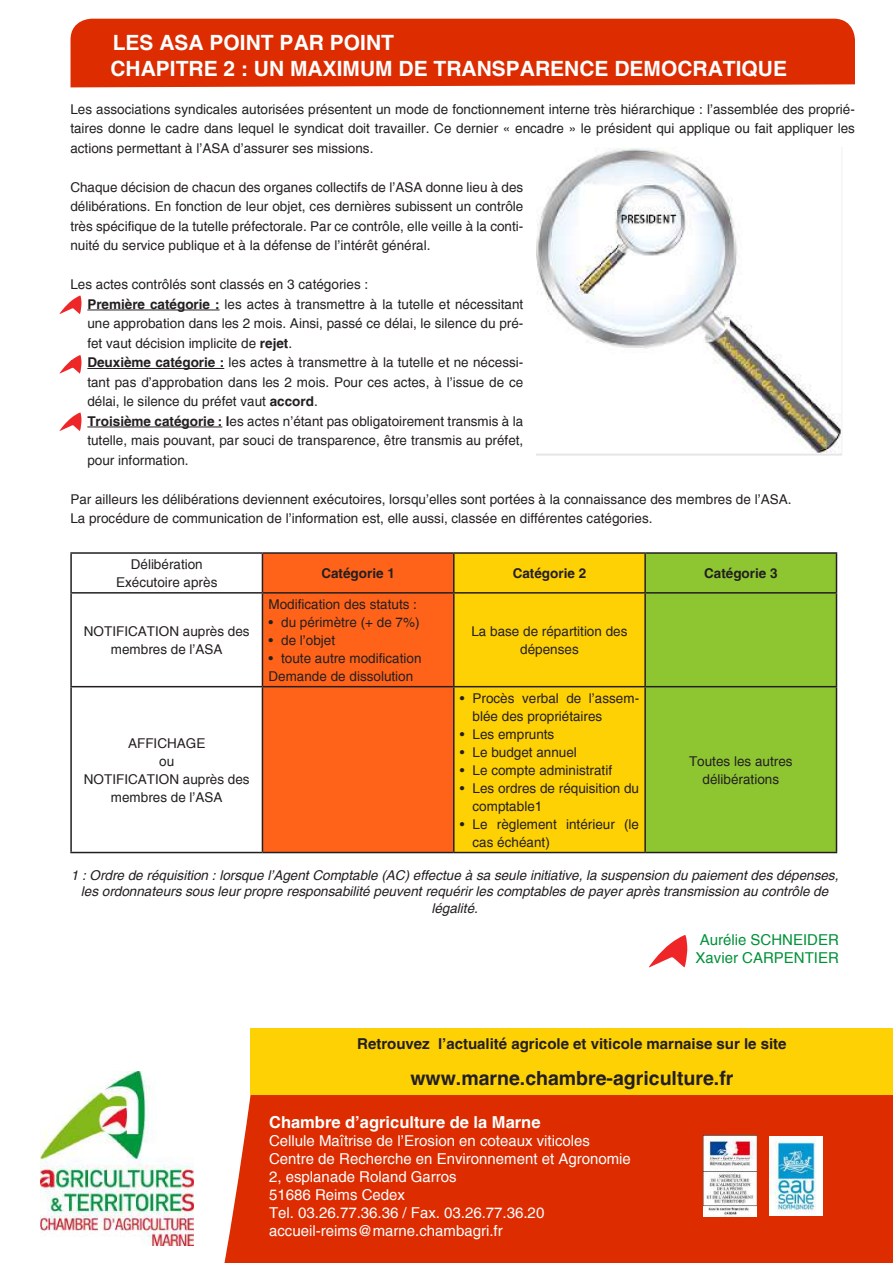
<style>
.page{position:relative;width:893px;height:1263px;background:#fff}
.page>*{position:absolute;margin:0;border:0;box-sizing:border-box;transform-origin:0 0}
.t1{font:700 21px/25.2px "Helvetica";color:#fff}
.t2{font:700 19.5px "Helvetica";color:#231f20}
.t3{font:700 16.5px "Helvetica";color:#fff}
.t4{font:15px/18px "Helvetica";color:#fff}
.t5{font:700 15px "Helvetica";color:#231f20}
.t6{font:15px/18px "Helvetica";color:#009139}
.t7{font:13.5px/19.5px "Helvetica";color:#231f20;text-align:justify}
.t8{font:italic 13.5px/16.2px "Helvetica";color:#231f20;text-align:center}
.t9{font:700 13.5px "Helvetica";color:#231f20}
.s1{font-weight:700}
</style>
<div class="page">
<div style="left:224px;top:1094px;width:669px;height:169px;background:#dc2c00"></div>
<div style="left:251px;top:1028px;width:642px;height:67px;background:#fed105"></div>
<img style="left:41px;top:1071px;width:152px;height:175px">
<img style="left:703px;top:1136px;width:54px;height:80px">
<img style="left:769px;top:1136px;width:54px;height:79px">
<hr style="left:87px;top:310px;width:133px;height:1px;background:#231f20">
<hr style="left:87px;top:368px;width:137px;height:1px;background:#231f20">
<hr style="left:87px;top:427px;width:135px;height:1px;background:#231f20">
<div style="left:71px;top:19px;width:784px;height:68px;background:#dc2c00"></div>
<div style="left:263px;top:554px;width:190px;height:298px;background:#ff6319"></div>
<div style="left:455px;top:554px;width:189px;height:298px;background:#fed105"></div>
<div style="left:646px;top:554px;width:190px;height:298px;background:#8ec632"></div>
<hr style="left:70px;top:552px;width:192px;height:2px;background:#231f20">
<hr style="left:70px;top:554px;width:2px;height:38px;background:#231f20">
<hr style="left:262px;top:552px;width:192px;height:2px;background:#231f20">
<hr style="left:262px;top:554px;width:1px;height:38px;background:#231f20">
<hr style="left:454px;top:552px;width:191px;height:2px;background:#231f20">
<hr style="left:453px;top:554px;width:2px;height:38px;background:#231f20">
<hr style="left:645px;top:552px;width:192px;height:2px;background:#231f20">
<hr style="left:644px;top:554px;width:2px;height:38px;background:#231f20">
<hr style="left:836px;top:554px;width:1px;height:38px;background:#231f20">
<hr style="left:70px;top:592px;width:192px;height:2px;background:#231f20">
<hr style="left:70px;top:594px;width:2px;height:92px;background:#231f20">
<hr style="left:262px;top:592px;width:192px;height:2px;background:#231f20">
<hr style="left:262px;top:594px;width:1px;height:92px;background:#231f20">
<hr style="left:454px;top:592px;width:191px;height:2px;background:#231f20">
<hr style="left:453px;top:594px;width:2px;height:92px;background:#231f20">
<hr style="left:645px;top:592px;width:192px;height:2px;background:#231f20">
<hr style="left:644px;top:594px;width:2px;height:92px;background:#231f20">
<hr style="left:836px;top:594px;width:1px;height:92px;background:#231f20">
<hr style="left:70px;top:686px;width:192px;height:1px;background:#231f20">
<hr style="left:70px;top:687px;width:2px;height:165px;background:#231f20">
<hr style="left:262px;top:686px;width:192px;height:1px;background:#231f20">
<hr style="left:262px;top:687px;width:1px;height:165px;background:#231f20">
<hr style="left:454px;top:686px;width:191px;height:1px;background:#231f20">
<hr style="left:453px;top:687px;width:2px;height:165px;background:#231f20">
<hr style="left:645px;top:686px;width:192px;height:1px;background:#231f20">
<hr style="left:644px;top:687px;width:2px;height:165px;background:#231f20">
<hr style="left:836px;top:687px;width:1px;height:165px;background:#231f20">
<hr style="left:70px;top:852px;width:192px;height:1px;background:#231f20">
<hr style="left:262px;top:852px;width:192px;height:1px;background:#231f20">
<hr style="left:454px;top:852px;width:191px;height:1px;background:#231f20">
<hr style="left:645px;top:852px;width:192px;height:1px;background:#231f20">
<img style="left:537px;top:148px;width:305px;height:308px">
<svg style="left:649px;top:935px;width:38px;height:32px"></svg>
<svg style="left:60px;top:296px;width:21px;height:18px"></svg>
<svg style="left:60px;top:355px;width:21px;height:18px"></svg>
<svg style="left:60px;top:412px;width:21px;height:19px"></svg>
<h1 class="t1" style="left:110px;top:30px;width:678px">LES ASA POINT PAR POINT<br>CHAPITRE 2 : UN MAXIMUM DE TRANSPARENCE DEMOCRATIQUE</h1>
<p class="t7" style="left:70px;top:99px;width:786px">Les associations syndicales autorisées présentent un mode de fonctionnement interne très hiérarchique : l’assemblée des proprié&shy;taires donne le cadre dans lequel le syndicat doit travailler. Ce dernier « encadre » le président qui applique ou fait appliquer les actions permettant à l’ASA d’assurer ses missions.</p>
<p class="t7" style="left:70px;top:177px;width:455px">Chaque décision de chacun des organes collectifs de l’ASA donne lieu à des délibérations. En fonction de leur objet, ces dernières subissent un contrôle très spécifique de la tutelle préfectorale. Par ce contrôle, elle veille à la conti&shy;nuité du service publique et à la défense de l’intérêt général.</p>
<p class="t7" style="left:70px;top:275px;width:299px">Les actes contrôlés sont classés en 3 catégories :</p>
<p class="t7" style="left:87px;top:294px;width:437px;text-indent:-17px"><span class="s1">• Première catégorie :</span> les actes à transmettre à la tutelle et nécessitant une approbation dans les 2 mois. Ainsi, passé ce délai, le silence du pré&shy;fet vaut décision implicite de <span class="s1">rejet</span>.</p>
<p class="t7" style="left:87px;top:353px;width:438px;text-indent:-17px"><span class="s1">• Deuxième catégorie :</span> les actes à transmettre à la tutelle et ne nécessi&shy;tant pas d’approbation dans les 2 mois. Pour ces actes, à l’issue de ce délai, le silence du préfet vaut <span class="s1">accord</span>.</p>
<p class="t7" style="left:87px;top:411px;width:437px;text-indent:-17px"><span class="s1">• Troisième catégorie : l</span>es actes n’étant pas obligatoirement transmis à la tutelle, mais pouvant, par souci de transparence, être transmis au préfet, pour information.</p>
<p class="t7" style="left:70px;top:489px;width:723px">Par ailleurs les délibérations deviennent exécutoires, lorsqu’elles sont portées à la connaissance des membres de l’ASA.<br>La procédure de communication de l’information est, elle aussi, classée en différentes catégories.</p>
<p class="t7" style="left:116px;top:555px;width:103px;line-height:18px;text-align:center">Délibération<br>Exécutoire après</p>
<p class="t9" style="left:321px;top:565px;width:75px">Catégorie 1</p>
<p class="t9" style="left:513px;top:565px;width:75px">Catégorie 2</p>
<p class="t9" style="left:704px;top:565px;width:75px">Catégorie 3</p>
<p class="t7" style="left:84px;top:622px;width:167px;line-height:18px;text-align:center">NOTIFICATION auprès des membres de l’ASA</p>
<p class="t7" style="left:268px;top:594px;width:150px">Modification des statuts :</p>
<p class="t7" style="left:268px;top:612px;width:153px">• du périmètre (+ de 7%)</p>
<p class="t7" style="left:268px;top:630px;width:68px">• de l’objet</p>
<p class="t7" style="left:268px;top:649px;width:155px;line-height:18px">• toute autre modification<br>Demande de dissolution</p>
<p class="t7" style="left:471px;top:622px;width:158px;line-height:18px;text-align:center">La base de répartition des dépenses</p>
<p class="t7" style="left:84px;top:734px;width:167px;line-height:18px;text-align:center">AFFICHAGE<br>ou<br>NOTIFICATION auprès des membres de l’ASA</p>
<p class="t7" style="left:473px;top:689px;width:168px;line-height:18px;text-indent:-13px">• Procès verbal de l’assem&shy;blée des propriétaires</p>
<p class="t7" style="left:460px;top:724px;width:96px">• Les emprunts</p>
<p class="t7" style="left:460px;top:742px;width:119px">• Le budget annuel</p>
<p class="t7" style="left:460px;top:760px;width:154px">• Le compte administratif</p>
<p class="t7" style="left:473px;top:779px;width:168px;line-height:18px;text-indent:-13px">• Les ordres de réquisition du comptable1</p>
<p class="t7" style="left:473px;top:815px;width:168px;line-height:18px;text-indent:-13px">• Le règlement intérieur (le cas échéant)</p>
<p class="t7" style="left:689px;top:752px;width:105px;line-height:18px;text-align:center">Toutes les autres délibérations</p>
<p class="t8" style="left:71px;top:867px;width:769px">1 : Ordre de réquisition : lorsque l’Agent Comptable (AC) effectue à sa seule initiative, la suspension du paiement des dépenses, les ordonnateurs sous leur propre responsabilité peuvent requérir les comptables de payer après transmission au contrôle de légalité.</p>
<p class="t6" style="left:696px;top:931px;width:145px">Aurélie SCHNEIDER<br>Xavier CARPENTIER</p>
<p class="t5" style="left:357px;top:1034px;width:431px">Retrouvez l’actualité agricole et viticole marnaise sur le site</p>
<h2 class="t2" style="left:410px;top:1066px;width:324px">www.marne.chambre-agriculture.fr</h2>
<p class="t3" style="left:269px;top:1112px;width:273px">Chambre d’agriculture de la Marne</p>
<p class="t4" style="left:269px;top:1132px;width:363px">Cellule Maîtrise de l’Erosion en coteaux viticoles Centre de Recherche en Environnement et Agronomie 2, esplanade Roland Garros<br>51686 Reims Cedex<br>Tel. 03.26.77.36.36 / Fax. 03.26.77.36.20 accueil-reims@marne.chambagri.fr</p>
</div>
